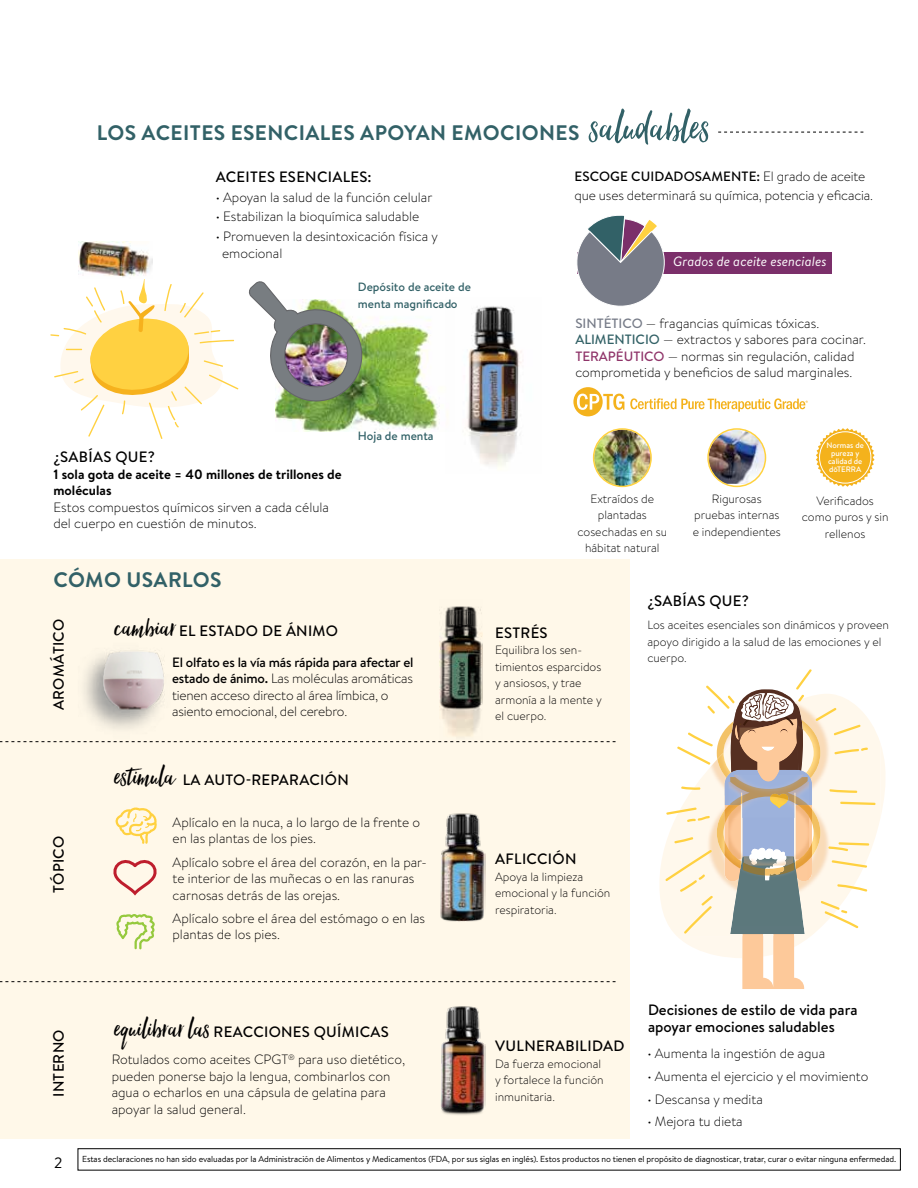
<style>
.page{position:relative;width:918px;height:1188px;background:#fff}
.page>*{position:absolute;margin:0;border:0;box-sizing:border-box;transform-origin:0 0}
.t1{font:51px "Hello Beautiful";color:#326167}
.t2{font:700 21px "Brandon Text";letter-spacing:.02em;color:#326167}
.t3{font:500 15px "Brandon Text";letter-spacing:.02em;color:#000}
.t4{font:500 15px/16.5px "Brandon Text";color:#000}
.t5{font:15px "Brandon Text";color:#000}
.t6{font:300 13.5px/16.5px "Brandon Text";color:#000}
.t7{font:700 13.5px/16.5px "Brandon Text";color:#000}
.t8{font:italic 13.5px "Brandon Text";letter-spacing:.005em;color:#fff}
.t9{font:300 12px/16.5px "Brandon Text";color:#000}
.t10{font:500 12px/16.5px "Brandon Text";color:#326167}
.t11{font:8.7px "Brandon Text";letter-spacing:-.01em;color:#000}
.t12{font:500 7.95px/7.9px "Brandon Text";color:#fff;text-align:center}
.s1{font-weight:500}
.s2{font-weight:500;color:#777c88}
.s3{font-weight:500;color:#326166}
.s4{font-weight:500;color:#8f3469}
.s5{font-family:"Hello Beautiful";font-weight:400;font-size:33px}
</style>
<div class="page">
<div style="left:0;top:559px;width:629px;height:580px;background:#fff8e9"></div>
<svg style="left:880px;top:743px;width:5px;height:74px"></svg>
<svg style="left:665px;top:669px;width:211px;height:320px"></svg>
<svg style="left:0;top:741px;width:616px;height:1px"></svg>
<svg style="left:0;top:981px;width:616px;height:1px"></svg>
<svg style="left:718px;top:132px;width:145px;height:1px"></svg>
<svg style="left:50px;top:279px;width:189px;height:160px"></svg>
<div style="left:578px;top:252px;width:254px;height:22px;background:#7b2f6a"></div>
<svg style="left:577px;top:215px;width:88px;height:91px"></svg>
<img style="left:441px;top:1006px;width:45px;height:109px">
<svg style="left:115px;top:807px;width:42px;height:37px"></svg>
<svg style="left:113px;top:860px;width:44px;height:36px"></svg>
<svg style="left:116px;top:914px;width:39px;height:35px"></svg>
<img style="left:440px;top:813px;width:45px;height:109px">
<img style="left:79px;top:241px;width:73px;height:36px">
<img style="left:276px;top:319px;width:162px;height:112px">
<img style="left:594px;top:430px;width:57px;height:56px;border-radius:28px">
<div style="left:593px;top:428px;width:59px;height:59px;border:2px solid #ffd23f;border-radius:50%"></div>
<img style="left:709px;top:430px;width:56px;height:54px">
<div style="left:707px;top:428px;width:59px;height:59px;border:2px solid #ffd23f;border-radius:50%"></div>
<img style="left:84px;top:650px;width:81px;height:79px">
<img style="left:248px;top:281px;width:119px;height:125px">
<svg style="left:573px;top:387px;width:51px;height:29px"></svg>
<svg style="left:630px;top:398px;width:178px;height:14px"></svg>
<svg style="left:816px;top:428px;width:59px;height:59px"></svg>
<div style="left:820px;top:432px;width:51px;height:51px;background:#f4b21c;border-radius:50%"></div>
<div style="left:819px;top:431px;width:52px;height:52px;border:1px solid #fff;border-radius:50%"></div>
<img style="left:447px;top:306px;width:75px;height:161px">
<img style="left:439px;top:606px;width:44px;height:136px">
<h2 class="t2" style="left:97px;top:119px;width:484px">LOS ACEITES ESENCIALES APOYAN EMOCIONES</h2>
<h1 class="t1" style="left:590px;top:98px;width:122px">saludables</h1>
<p class="t3" style="left:216px;top:166px;width:157px">ACEITES ESENCIALES:</p>
<p class="t6" style="left:216px;top:188px;width:218px">• Apoyan la salud de la función celular</p>
<p class="t6" style="left:216px;top:208px;width:205px">• Estabilizan la bioquímica saludable</p>
<p class="t6" style="left:222px;top:228px;width:217px;text-indent:-6px">• Promueven la desintoxicación física y emocional</p>
<p class="t10" style="left:358px;top:279px;width:114px">Depósito de aceite de menta magnificado</p>
<p class="t3" style="left:53px;top:447px;width:103px">¿SABÍAS QUE?</p>
<p class="t7" style="left:53px;top:465px;width:290px">1 sola gota de aceite = 40 millones de trillones de moléculas</p>
<p class="t6" style="left:53px;top:498px;width:277px">Estos compuestos químicos sirven a cada célula del cuerpo en cuestión de minutos.</p>
<h2 class="t2" style="left:54px;top:565px;width:170px">CÓMO USARLOS</h2>
<p class="t10" style="left:358px;top:427px;width:77px">Hoja de menta</p>
<p class="t6" style="left:574px;top:166px;width:300px;line-height:19.5px"><span class="s1">ESCOGE CUIDADOSAMENTE:</span> El grado de aceite que uses determinará su química, potencia y eficacia.</p>
<p class="t8" style="left:673px;top:252px;width:155px">Grados de aceite esenciales</p>
<p class="t6" style="left:575px;top:315px;width:292px"><span class="s2">SINTÉTICO</span> — fragancias químicas tóxicas.<br><span class="s3">ALIMENTICIO</span> — extractos y sabores para cocinar.<br><span class="s4">TERAPÉUTICO</span> — normas sin regulación, calidad comprometida y beneficios de salud marginales.</p>
<p class="t9" style="left:577px;top:490px;width:91px;text-align:center">Extraídos de plantadas cosechadas en su hábitat natural</p>
<p class="t9" style="left:693px;top:490px;width:90px;text-align:center">Rigurosas pruebas internas e independientes</p>
<p class="t12" style="left:827px;top:441px;width:39px">Normas de pureza y calidad de dōTERRA</p>
<p class="t9" style="left:802px;top:492px;width:88px;text-align:center">Verificados como puros y sin rellenos</p>
<p class="t3" style="left:48px;top:710px;width:93px;rotate:-90deg">AROMÁTICO</p>
<p class="t3" style="left:114px;top:620px;width:225px"><span class="s5">cambiar</span> EL ESTADO DE ÁNIMO</p>
<p class="t3" style="left:495px;top:622px;width:54px">ESTRÉS</p>
<p class="t9" style="left:495px;top:641px;width:108px">Equilibra los sen&shy;timientos esparcidos y ansiosos, y trae armonía a la mente y el cuerpo.</p>
<p class="t6" style="left:172px;top:653px;width:243px"><span class="s1">El olfato es la vía más rápida para afectar el estado de ánimo.</span> Las moléculas aromáticas tienen acceso directo al área límbica, o asiento emocional, del cerebro.</p>
<p class="t3" style="left:48px;top:893px;width:58px;rotate:-90deg">TÓPICO</p>
<p class="t3" style="left:114px;top:769px;width:236px"><span class="s5">estimula</span> LA AUTO-REPARACIÓN</p>
<p class="t6" style="left:173px;top:814px;width:249px">Aplícalo en la nuca, a lo largo de la frente o en las plantas de los pies.</p>
<p class="t6" style="left:173px;top:853px;width:256px">Aplícalo sobre el área del corazón, en la par&shy;te interior de las muñecas o en las ranuras carnosas detrás de las orejas.</p>
<p class="t6" style="left:173px;top:910px;width:254px">Aplícalo sobre el área del estómago o en las plantas de los pies.</p>
<p class="t3" style="left:495px;top:849px;width:83px">AFLICCIÓN</p>
<p class="t9" style="left:495px;top:868px;width:117px">Apoya la limpieza emocional y la función respiratoria.</p>
<p class="t3" style="left:647px;top:591px;width:103px">¿SABÍAS QUE?</p>
<p class="t9" style="left:647px;top:616px;width:243px">Los aceites esenciales son dinámicos y proveen apoyo dirigido a la salud de las emociones y el cuerpo.</p>
<p class="t3" style="left:114px;top:1022px;width:276px"><span class="s5">equilibrar las</span> REACCIONES QUÍMICAS</p>
<p class="t3" style="left:48px;top:1097px;width:69px;rotate:-90deg">INTERNO</p>
<p class="t3" style="left:495px;top:1036px;width:131px">VULNERABILIDAD</p>
<p class="t6" style="left:112px;top:1051px;width:295px">Rotulados como aceites CPGT<sup>®</sup> para uso dietético, pueden ponerse bajo la lengua, combinarlos con agua o echarlos en una cápsula de gelatina para apoyar la salud general.</p>
<p class="t9" style="left:495px;top:1055px;width:110px">Da fuerza emocional y fortalece la función inmunitaria.</p>
<p class="t4" style="left:648px;top:1002px;width:211px">Decisiones de estilo de vida para apoyar emociones saludables</p>
<p class="t6" style="left:647px;top:1044px;width:179px">• Aumenta la ingestión de agua</p>
<p class="t6" style="left:647px;top:1067px;width:223px">• Aumenta el ejercicio y el movimiento</p>
<p class="t6" style="left:647px;top:1090px;width:117px">• Descansa y medita</p>
<p class="t6" style="left:647px;top:1113px;width:97px">• Mejora tu dieta</p>
<p class="t5" style="left:54px;top:1153px;width:10px">2</p>
<p class="t11" style="left:82px;top:1153px;width:816px">Estas declaraciones no han sido evaluadas por la Administración de Alimentos y Medicamentos (FDA, por sus siglas en inglés). Estos productos no tienen el propósito de diagnosticar, tratar, curar o evitar ninguna enfermedad.</p>
</div>
